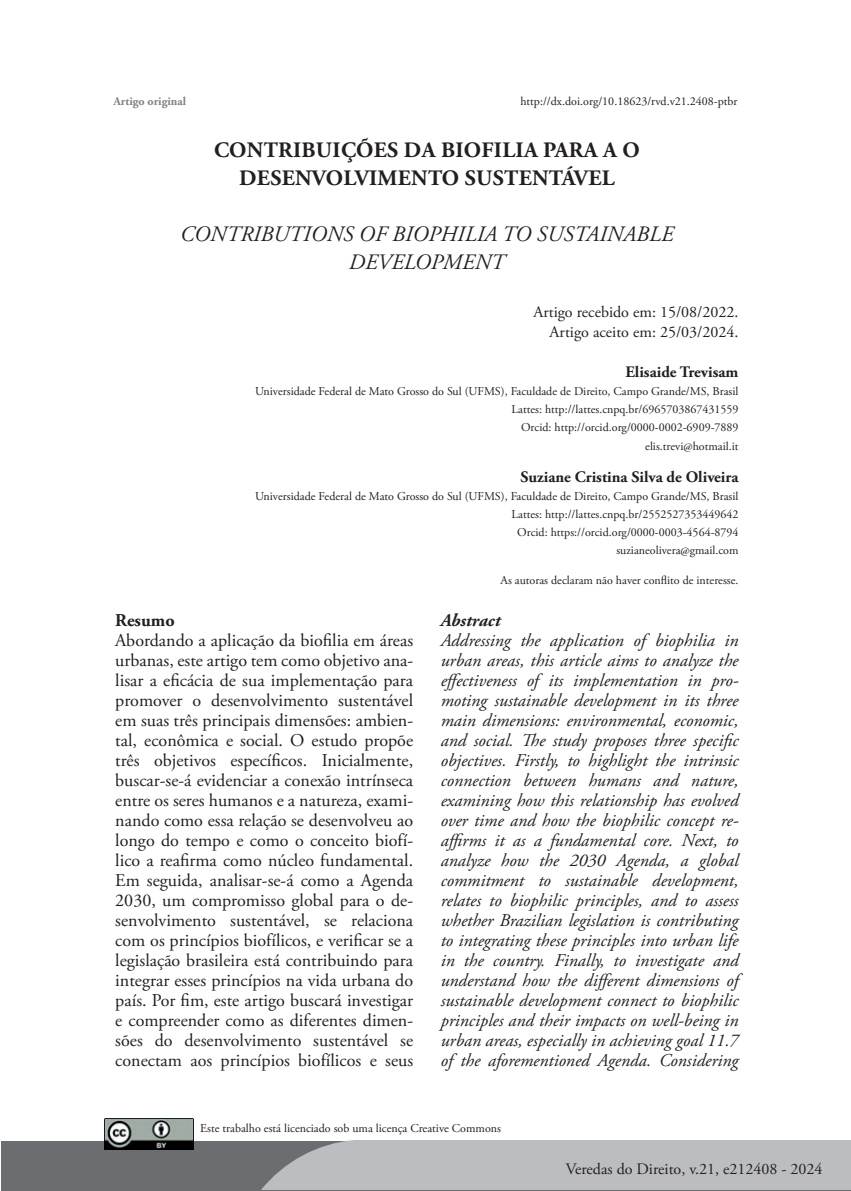
<style>
.page{position:relative;width:851px;height:1191px;background:#fff}
.page>*{position:absolute;margin:0;border:0;box-sizing:border-box;transform-origin:0 0}
.t1{font:700 22px/28px "Adobe Garamond Pro";letter-spacing:.015em;color:#231f20;text-align:center}
.t2{font:italic 22px/28px "Adobe Garamond Pro";color:#231f20;text-align:center}
.t3{font:italic 18px/20px "Adobe Garamond Pro";color:#231f20;text-align:justify}
.t4{font:18px/20px "Adobe Garamond Pro";color:#231f20;text-align:justify}
.t5{font:italic 700 18px "Adobe Garamond Pro";color:#231f20}
.t6{font:700 18px "Adobe Garamond Pro";color:#231f20}
.t7{font:16px/20px "Adobe Garamond Pro";color:#231f20;text-align:right}
.t8{font:700 16px "Adobe Garamond Pro";color:#231f20}
.t9{font:12px/18px "Adobe Garamond Pro";color:#231f20;text-align:right}
.t10{font:700 12px "Adobe Garamond Pro";color:#808285}
</style>
<div class="page">
<div style="left:1px;top:1141px;width:849px;height:50px;background:#6c6d70"></div>
<div style="left:261px;top:1140px;width:589px;height:50px;background:#bcbdc0"></div>
<img style="left:104px;top:1118px;width:89px;height:31px">
<p class="t10" style="left:113px;top:94px;width:74px">Artigo original</p>
<p class="t9" style="left:520px;top:93px;width:219px">http://dx.doi.org/10.18623/rvd.v21.2408-ptbr</p>
<p class="t1" style="left:214px;top:137px;width:427px">CONTRIBUIÇÕES DA BIOFILIA PARA A O<br>DESENVOLVIMENTO SUSTENTÁVEL</p>
<p class="t2" style="left:180px;top:221px;width:494px">CONTRIBUTIONS OF BIOPHILIA TO SUSTAINABLE<br>DEVELOPMENT</p>
<p class="t7" style="left:533px;top:303px;width:206px">Artigo recebido em: 15/08/2022.<br>Artigo aceito em: 25/03/2024.</p>
<p class="t8" style="left:625px;top:363px;width:114px">Elisaide Trevisam</p>
<p class="t9" style="left:255px;top:383px;width:485px">Universidade Federal de Mato Grosso do Sul (UFMS), Faculdade de Direito, Campo Grande/MS, Brasil Lattes: http://lattes.cnpq.br/6965703867431559<br>Orcid: http://orcid.org/0000-0002-6909-7889<br>elis.trevi@hotmail.it</p>
<p class="t8" style="left:520px;top:467px;width:219px">Suziane Cristina Silva de Oliveira</p>
<p class="t9" style="left:255px;top:487px;width:485px">Universidade Federal de Mato Grosso do Sul (UFMS), Faculdade de Direito, Campo Grande/MS, Brasil Lattes: http://lattes.cnpq.br/2552527353449642<br>Orcid: https://orcid.org/0000-0003-4564-8794<br>suzianeolivera@gmail.com</p>
<p class="t9" style="left:500px;top:571px;width:239px">As autoras declaram não haver conflito de interesse.</p>
<p class="t6" style="left:115px;top:609px;width:61px">Resumo</p>
<p class="t4" style="left:115px;top:630px;width:299px">Abordando a aplicação da biofilia em áreas urbanas, este artigo tem como objetivo ana&shy;lisar a eficácia de sua implementação para promover o desenvolvimento sustentável em suas três principais dimensões: ambien&shy;tal, econômica e social. O estudo propõe três objetivos específicos. Inicialmente, buscar-se-á evidenciar a conexão intrínseca entre os seres humanos e a natureza, exami&shy;nando como essa relação se desenvolveu ao longo do tempo e como o conceito biofí&shy;lico a reafirma como núcleo fundamental.<br>Em seguida, analisar-se-á como a Agenda 2030, um compromisso global para o de&shy;senvolvimento sustentável, se relaciona com os princípios biofílicos, e verificar se a legislação brasileira está contribuindo para integrar esses princípios na vida urbana do país. Por fim, este artigo buscará investigar e compreender como as diferentes dimen&shy;sões do desenvolvimento sustentável se conectam aos princípios biofílicos e seus</p>
<p class="t5" style="left:440px;top:609px;width:61px">Abstract</p>
<p class="t3" style="left:440px;top:630px;width:299px">Addressing the application of biophilia in urban areas, this article aims to analyze the effectiveness of its implementation in pro&shy;moting sustainable development in its three main dimensions: environmental, economic, and social. The study proposes three specific objectives. Firstly, to highlight the intrinsic connection between humans and nature, examining how this relationship has evolved over time and how the biophilic concept re&shy;affirms it as a fundamental core. Next, to analyze how the 2030 Agenda, a global commitment to sustainable development, relates to biophilic principles, and to assess whether Brazilian legislation is contributing to integrating these principles into urban life in the country. Finally, to investigate and understand how the different dimensions of sustainable development connect to biophilic principles and their impacts on well-being in urban areas, especially in achieving goal 11.7 of the aforementioned Agenda. Considering</p>
<p class="t9" style="left:200px;top:1119px;width:302px">Este trabalho está licenciado sob uma licença Creative Commons</p>
<p class="t7" style="left:565px;top:1159px;width:258px">Veredas do Direito, v.21, e212408 - 2024</p>
</div>
